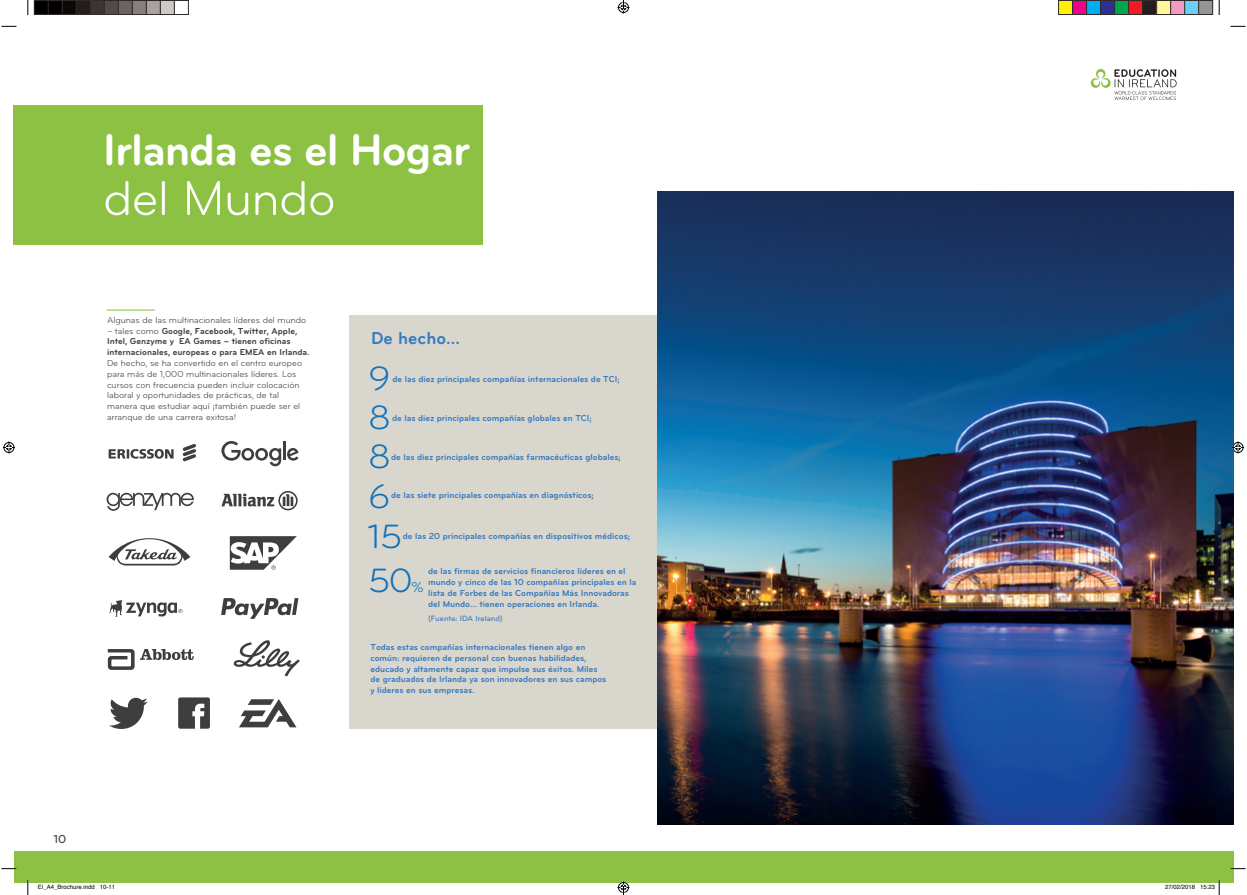
<style>
.page{position:relative;width:1247px;height:895px;background:#fff}
.page>*{position:absolute;margin:0;border:0;box-sizing:border-box;transform-origin:0 0}
.t1{font:50px "Bryant Pro";letter-spacing:-.015em;color:#fff}
.t2{font:700 46px "Bryant Pro";letter-spacing:-.025em;color:#fff}
.t3{font:35px/38.6px "Bryant Pro";color:#1272ba}
.t4{font:700 18px "Bryant Pro";color:#397bbf}
.t5{font:15px "Bryant Pro";color:#1272ba}
.t6{font:500 12px "Bryant Pro";color:#3e3e3f}
.t7{font:700 9px/10.8px "Bryant Pro";letter-spacing:-.005em;color:#397bbf}
.t8{font:9px/10.8px "Bryant Pro";color:#3e3e3f}
.t9{font:700 9px/10.8px "Bryant Pro";color:#3e3e3f}
.t10{font:500 8px "Bryant Pro";color:#397bbf}
.t11{font:6px "Helvetica";color:#000}
.s1{font-weight:400}
</style>
<div class="page">
<div style="left:349px;top:315px;width:351px;height:414px;background:#d9d6cd"></div>
<div style="left:14px;top:105px;width:469px;height:140px;background:#8cc144"></div>
<hr style="left:107px;top:309px;width:48px;height:1px;background:#8cc144">
<img style="left:657px;top:191px;width:576px;height:633px">
<svg style="left:182px;top:444px;width:14px;height:17px"></svg>
<svg style="left:109px;top:449px;width:64px;height:10px"></svg>
<svg style="left:221px;top:441px;width:60px;height:25px"></svg>
<svg style="left:287px;top:448px;width:11px;height:12px"></svg>
<hr style="left:283px;top:441px;width:3px;height:19px;background:#3e3e3f">
<svg style="left:107px;top:493px;width:87px;height:18px"></svg>
<svg style="left:221px;top:491px;width:76px;height:19px"></svg>
<svg style="left:109px;top:538px;width:81px;height:27px"></svg>
<svg style="left:230px;top:536px;width:67px;height:33px"></svg>
<svg style="left:109px;top:600px;width:73px;height:17px"></svg>
<svg style="left:221px;top:598px;width:77px;height:21px"></svg>
<svg style="left:109px;top:697px;width:39px;height:32px"></svg>
<div style="left:178px;top:697px;width:32px;height:31px;background:#3e3e3f;border-radius:2px"></div>
<svg style="left:192px;top:703px;width:12px;height:26px"></svg>
<svg style="left:239px;top:699px;width:57px;height:28px"></svg>
<svg style="left:108px;top:649px;width:86px;height:21px"></svg>
<svg style="left:234px;top:640px;width:66px;height:36px"></svg>
<svg style="left:1090px;top:69px;width:86px;height:31px"></svg>
<div style="left:14px;top:851px;width:1219px;height:31px;background:#8cc144"></div>
<svg style="left:1px;top:26px;width:15px;height:1px"></svg>
<svg style="left:1230px;top:26px;width:15px;height:1px"></svg>
<svg style="left:1px;top:868px;width:15px;height:1px"></svg>
<svg style="left:1230px;top:868px;width:15px;height:1px"></svg>
<svg style="left:27px;top:0;width:2px;height:15px"></svg>
<svg style="left:27px;top:880px;width:2px;height:15px"></svg>
<svg style="left:1218px;top:0;width:1px;height:15px"></svg>
<svg style="left:3px;top:441px;width:12px;height:12px"></svg>
<svg style="left:1231px;top:441px;width:12px;height:12px"></svg>
<div style="left:34px;top:0;width:14px;height:14px;background:#000"></div>
<div style="left:34px;top:0;width:15px;height:15px;border:1px solid #302a28"></div>
<div style="left:48px;top:0;width:14px;height:14px;background:#000"></div>
<div style="left:48px;top:0;width:15px;height:15px;border:1px solid #302a28"></div>
<div style="left:62px;top:0;width:14px;height:14px;background:#0c0806"></div>
<div style="left:62px;top:0;width:15px;height:15px;border:1px solid #302a28"></div>
<div style="left:76px;top:0;width:14px;height:14px;background:#241e1b"></div>
<div style="left:76px;top:0;width:15px;height:15px;border:1px solid #302a28"></div>
<div style="left:90px;top:0;width:14px;height:14px;background:#3b3532"></div>
<div style="left:90px;top:0;width:15px;height:15px;border:1px solid #302a28"></div>
<div style="left:104px;top:0;width:14px;height:14px;background:#524a47"></div>
<div style="left:104px;top:0;width:15px;height:15px;border:1px solid #302a28"></div>
<div style="left:118px;top:0;width:14px;height:14px;background:#6b6360"></div>
<div style="left:118px;top:0;width:15px;height:15px;border:1px solid #302a28"></div>
<div style="left:132px;top:0;width:14px;height:14px;background:#867f7c"></div>
<div style="left:132px;top:0;width:15px;height:15px;border:1px solid #302a28"></div>
<div style="left:146px;top:0;width:14px;height:14px;background:#a7a2a0"></div>
<div style="left:146px;top:0;width:15px;height:15px;border:1px solid #302a28"></div>
<div style="left:160px;top:0;width:14px;height:14px;background:#cdc9c8"></div>
<div style="left:160px;top:0;width:15px;height:15px;border:1px solid #302a28"></div>
<div style="left:174px;top:0;width:15px;height:15px;border:1px solid #302a28"></div>
<div style="left:1058px;top:0;width:14px;height:14px;background:#fff101"></div>
<div style="left:1057px;top:0;width:15px;height:15px;border:1px solid #302a28"></div>
<div style="left:1072px;top:0;width:14px;height:14px;background:#ed028c"></div>
<div style="left:1071px;top:0;width:15px;height:15px;border:1px solid #302a28"></div>
<div style="left:1086px;top:0;width:14px;height:14px;background:#00aeef"></div>
<div style="left:1085px;top:0;width:15px;height:15px;border:1px solid #302a28"></div>
<div style="left:1100px;top:0;width:14px;height:14px;background:#2e3092"></div>
<div style="left:1099px;top:0;width:15px;height:15px;border:1px solid #302a28"></div>
<div style="left:1114px;top:0;width:14px;height:14px;background:#00a54f"></div>
<div style="left:1113px;top:0;width:15px;height:15px;border:1px solid #302a28"></div>
<div style="left:1128px;top:0;width:14px;height:14px;background:#ee1d23"></div>
<div style="left:1127px;top:0;width:15px;height:15px;border:1px solid #302a28"></div>
<div style="left:1142px;top:0;width:14px;height:14px;background:#231f20"></div>
<div style="left:1141px;top:0;width:15px;height:15px;border:1px solid #302a28"></div>
<div style="left:1156px;top:0;width:14px;height:14px;background:#fff79a"></div>
<div style="left:1155px;top:0;width:15px;height:15px;border:1px solid #302a28"></div>
<div style="left:1170px;top:0;width:14px;height:14px;background:#f499c2"></div>
<div style="left:1169px;top:0;width:15px;height:15px;border:1px solid #302a28"></div>
<div style="left:1184px;top:0;width:14px;height:14px;background:#6bcff6"></div>
<div style="left:1183px;top:0;width:15px;height:15px;border:1px solid #302a28"></div>
<div style="left:1198px;top:0;width:14px;height:14px;background:#939598"></div>
<div style="left:1197px;top:0;width:15px;height:15px;border:1px solid #302a28"></div>
<svg style="left:1164px;top:880px;width:55px;height:15px"></svg>
<svg style="left:617px;top:0;width:12px;height:14px"></svg>
<svg style="left:617px;top:881px;width:12px;height:14px"></svg>
<h2 class="t2" style="left:103px;top:121px;width:369px">Irlanda es el Hogar</h2>
<h1 class="t1" style="left:103px;top:168px;width:234px">del Mundo</h1>
<p class="t8" style="left:107px;top:314px;width:201px">Algunas de las multinacionales líderes del mundo</p>
<p class="t9" style="left:107px;top:325px;width:204px"><span class="s1">– tales como</span> Google, Facebook, Twitter, Apple,<br>Intel, Genzyme y EA Games – tienen oficinas internacionales, europeas o para EMEA en Irlanda.</p>
<p class="t8" style="left:107px;top:358px;width:196px">De hecho, se ha convertido en el centro europeo para más de 1,000 multinacionales líderes. Los cursos con frecuencia pueden incluir colocación laboral y oportunidades de prácticas, de tal manera que estudiar aquí ¡también puede ser el arranque de una carrera exitosa!</p>
<h3 class="t6" style="left:53px;top:832px;width:14px">10</h3>
<h3 class="t4" style="left:371px;top:327px;width:91px">De hecho…</h3>
<h3 class="t3" style="left:368px;top:359px;width:24px">9<br>8</h3>
<p class="t7" style="left:392px;top:373px;width:229px">de las diez principales compañías internacionales de TCI;</p>
<p class="t7" style="left:392px;top:412px;width:201px">de las diez principales compañías globales en TCI;</p>
<h3 class="t3" style="left:368px;top:437px;width:24px">8</h3>
<p class="t7" style="left:391px;top:451px;width:231px">de las diez principales compañías farmacéuticas globales;</p>
<h3 class="t3" style="left:368px;top:477px;width:24px">6</h3>
<p class="t7" style="left:391px;top:490px;width:204px">de las siete principales compañías en diagnósticos;</p>
<h3 class="t3" style="left:367px;top:517px;width:36px">15</h3>
<p class="t7" style="left:403px;top:530px;width:229px">de las 20 principales compañías en dispositivos médicos;</p>
<h3 class="t3" style="left:368px;top:561px;width:46px">50</h3>
<p class="t7" style="left:428px;top:566px;width:210px">de las firmas de servicios financieros líderes en el mundo y cinco de las 10 compañías principales en la lista de Forbes de las Compañías Más Innovadoras del Mundo… tienen operaciones en Irlanda.</p>
<p class="t7" style="left:370px;top:641px;width:237px">Todas estas compañías internacionales tienen algo en común: requieren de personal con buenas habilidades, educado y altamente capaz que impulse sus éxitos. Miles de graduados de Irlanda ya son innovadores en sus campos y líderes en sus empresas.</p>
<h3 class="t5" style="left:411px;top:578px;width:14px">%</h3>
<p class="t10" style="left:428px;top:613px;width:76px">(Fuente: IDA Ireland)</p>
<p class="t11" style="left:38px;top:882px;width:79px">EI_A4_Brochure.indd 10-11</p>
<p class="t11" style="left:1164px;top:882px;width:52px">27/02/2018 15:23</p>
</div>
